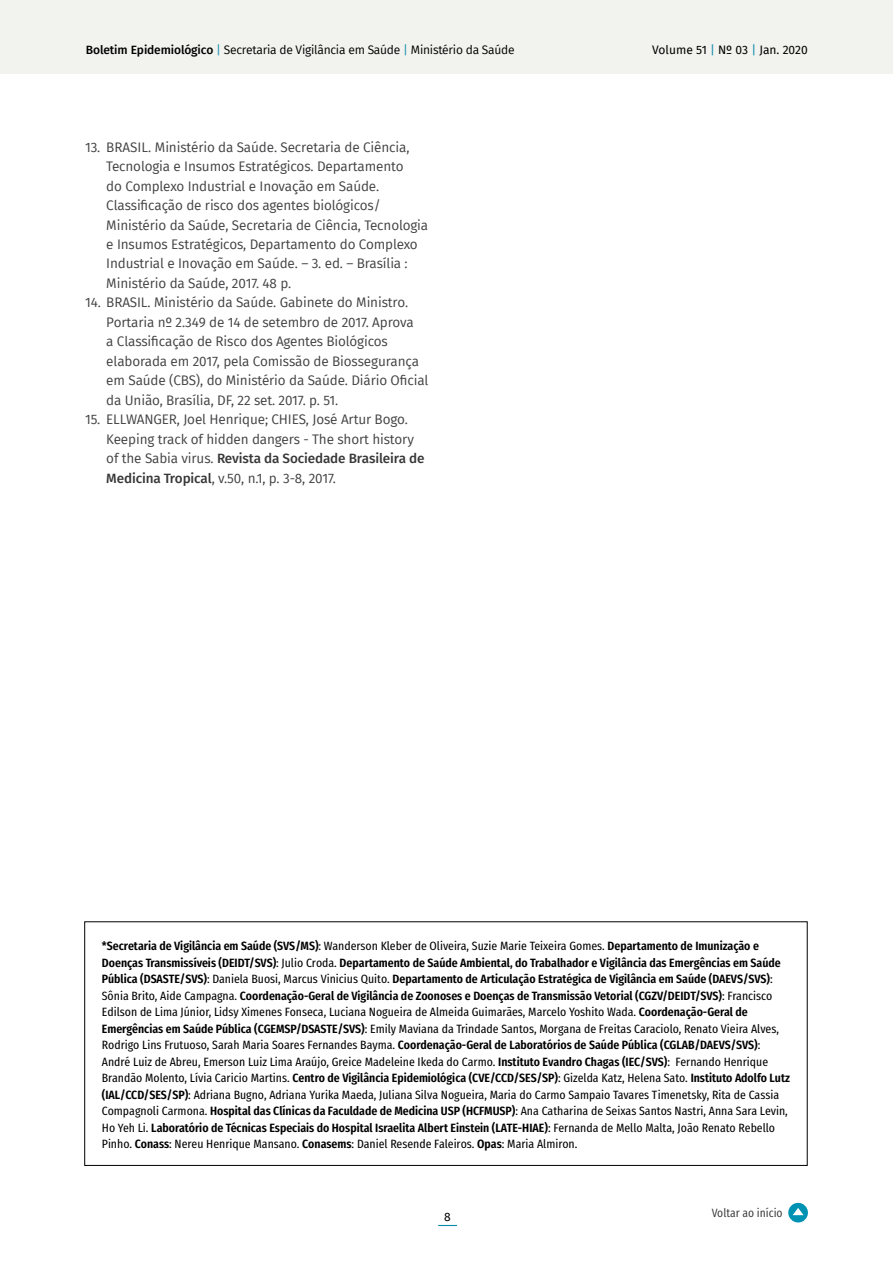
<style>
.page{position:relative;width:893px;height:1263px;background:#fff}
.page>*{position:absolute;margin:0;border:0;box-sizing:border-box;transform-origin:0 0}
.t1{font:13.5px/19.5px "Fira Sans";letter-spacing:-.01em;color:#414042}
.t2{font:12px/16.5px "Fira Sans Condensed";color:#000}
.t3{font:12px "Fira Sans";letter-spacing:-.02em;color:#000}
.t4{font:12px "Fira Sans";color:#000}
.t5{font:12px "Fira Sans Condensed";color:#383839}
.s1{font-weight:500}
.s2{color:#098aa8}
.s3{font-weight:500;color:#383839}
.s4{font-weight:600}
</style>
<div class="page">
<div style="left:0;top:0;width:893px;height:74px;background:#f2f2ee"></div>
<svg style="left:438px;top:1225px;width:19px;height:1px"></svg>
<div style="left:788px;top:1203px;width:20px;height:19px;background:#0092b3;border-radius:50%"></div>
<svg style="left:793px;top:1208px;width:11px;height:7px"></svg>
<p class="t3" style="left:86px;top:41px;width:430px"><span class="s1">Boletim Epidemiológico</span> <span class="s2">|</span> Secretaria de Vigilância em Saúde <span class="s2">|</span> Ministério da Saúde</p>
<p class="t1" style="left:106px;top:137px;width:323px;text-indent:42px">. Ministério da Saúde. Secretaria de Ciência, Tecnologia e Insumos Estratégicos. Departamento<br>do Complexo Industrial e Inovação em Saúde.<br>Classificação de risco dos agentes biológicos/ Ministério da Saúde, Secretaria de Ciência, Tecnologia e Insumos Estratégicos, Departamento do Complexo Industrial e Inovação em Saúde. – 3. ed. – Brasília :<br>Ministério da Saúde, 2017. 48 p.</p>
<p class="t1" style="left:106px;top:293px;width:324px;text-indent:-21px">14. BRASIL. Ministério da Saúde. Gabinete do Ministro.<br>Portaria nº 2.349 de 14 de setembro de 2017. Aprova<br>a Classificação de Risco dos Agentes Biológicos elaborada em 2017, pela Comissão de Biossegurança em Saúde (CBS), do Ministério da Saúde. Diário Oficial da União, Brasília, DF, 22 set. 2017. p. 51.</p>
<p class="t1" style="left:106px;top:410px;width:320px;text-indent:-21px">15. ELLWANGER, Joel Henrique; CHIES, José Artur Bogo.<br>Keeping track of hidden dangers - The short history of the Sabia virus. <span class="s3">Revista da Sociedade Brasileira de Medicina Tropical</span>, v.50, n.1, p. 3-8, 2017.</p>
<p class="t1" style="left:85px;top:137px;width:37px">13. Brasil</p>
<p class="t4" style="left:652px;top:41px;width:157px">Volume 51 <span class="s2">|</span> Nº 03 <span class="s2">|</span> Jan. 2020</p>
<p class="t2" style="left:102px;top:936px;width:690px"><span class="s4">*Secretaria de Vigilância em Saúde (SVS/MS)</span>: Wanderson Kleber de Oliveira, Suzie Marie Teixeira Gomes. <span class="s4">Departamento de Imunização e Doenças Transmissíveis (DEIDT/SVS)</span>: Julio Croda. <span class="s4">Departamento de Saúde Ambiental, do Trabalhador e Vigilância das Emergências em Saúde Pública (DSASTE/SVS)</span>: Daniela Buosi, Marcus Vinicius Quito. <span class="s4">Departamento de Articulação Estratégica de Vigilância em Saúde (DAEVS/SVS)</span>:<br>Sônia Brito, Aide Campagna. <span class="s4">Coordenação-Geral de Vigilância de Zoonoses e Doenças de Transmissão Vetorial (CGZV/DEIDT/SVS)</span>: Francisco Edilson de Lima Júnior, Lidsy Ximenes Fonseca, Luciana Nogueira de Almeida Guimarães, Marcelo Yoshito Wada. <span class="s4">Coordenação-Geral de Emergências em Saúde Pública (CGEMSP/DSASTE/SVS)</span>: Emily Maviana da Trindade Santos, Morgana de Freitas Caraciolo, Renato Vieira Alves, Rodrigo Lins Frutuoso, Sarah Maria Soares Fernandes Bayma. <span class="s4">Coordenação-Geral de Laboratórios de Saúde Pública (CGLAB/DAEVS/SVS)</span>:<br>André Luiz de Abreu, Emerson Luiz Lima Araújo, Greice Madeleine Ikeda do Carmo. <span class="s4">Instituto Evandro Chagas (IEC/SVS)</span>: Fernando Henrique Brandão Molento, Lívia Caricio Martins. <span class="s4">Centro de Vigilância Epidemiológica (CVE/CCD/SES/SP)</span>: Gizelda Katz, Helena Sato. <span class="s4">Instituto Adolfo Lutz (IAL/CCD/SES/SP)</span>: Adriana Bugno, Adriana Yurika Maeda, Juliana Silva Nogueira, Maria do Carmo Sampaio Tavares Timenetsky, Rita de Cassia Compagnoli Carmona. <span class="s4">Hospital das Clínicas da Faculdade de Medicina USP (HCFMUSP)</span>: Ana Catharina de Seixas Santos Nastri, Anna Sara Levin, Ho Yeh Li. <span class="s4">Laboratório de Técnicas Especiais do Hospital Israelita Albert Einstein (LATE-HIAE)</span>: Fernanda de Mello Malta, João Renato Rebello Pinho. <span class="s4">Conass</span>: Nereu Henrique Mansano. <span class="s4">Conasems</span>: Daniel Resende Faleiros. <span class="s4">Opas</span>: Maria Almiron.</p>
<p class="t4" style="left:444px;top:1207px;width:8px">8</p>
<p class="t5" style="left:712px;top:1201px;width:72px">Voltar ao início</p>
</div>
